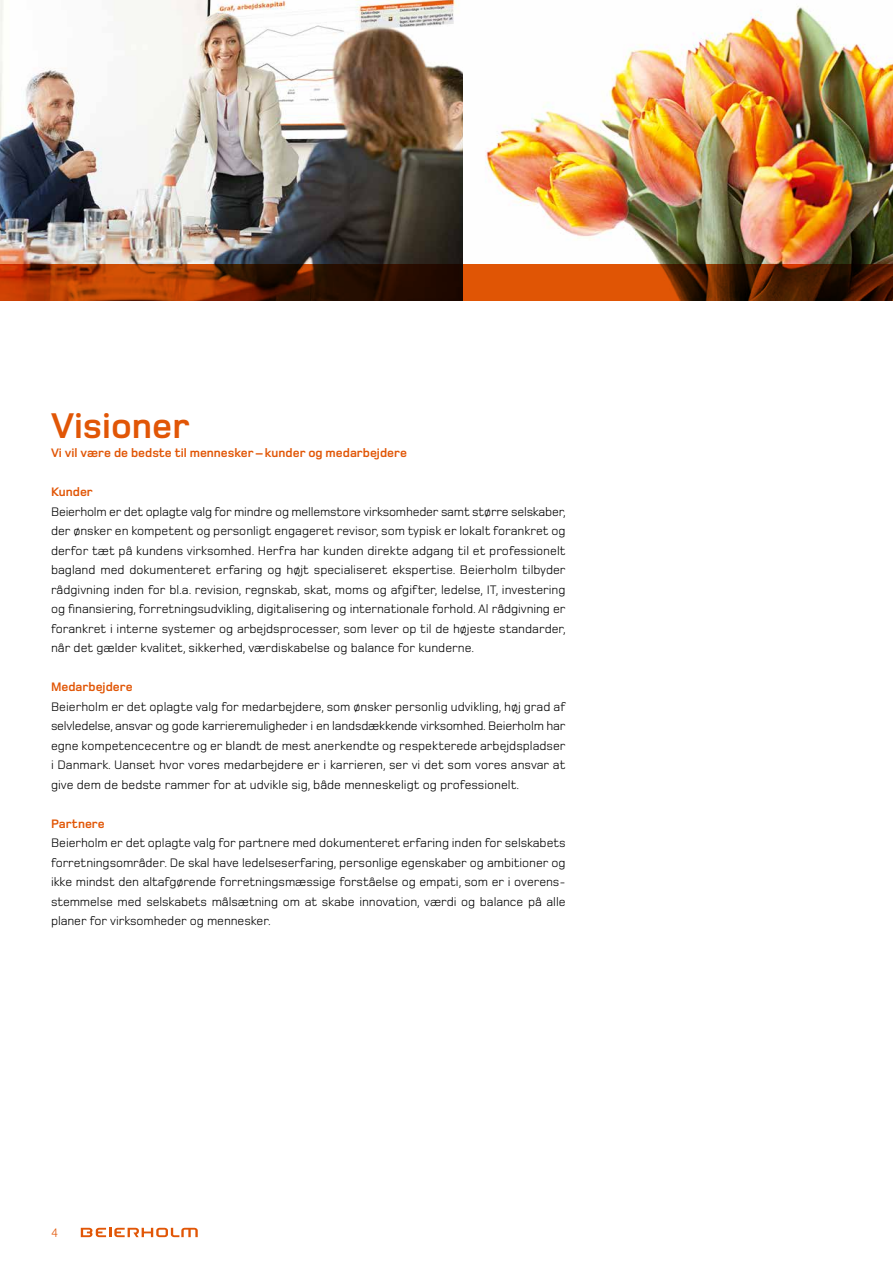
<style>
.page{position:relative;width:893px;height:1263px;background:#fff}
.page>*{position:absolute;margin:0;border:0;box-sizing:border-box;transform-origin:0 0}
.t1{font:700 37.05px "Foundry Monoline";color:#e15606}
.t2{font:12.75px/19.5px "Foundry Monoline";color:#000;text-align:justify}
.t3{font:700 12.75px "Foundry Monoline";color:#e15606}
.t4{font:12.75px "Foundry Monoline";color:#e15606}
</style>
<div class="page">
<img style="left:0;top:0;width:893px;height:264px">
<svg style="left:0;top:264px;width:893px;height:37px;background:#812e02"></svg>
<svg style="left:81px;top:1228px;width:117px;height:9px"></svg>
<h1 class="t1" style="left:51px;top:406px;width:140px">Visioner</h1>
<p class="t3" style="left:51px;top:446px;width:357px">Vi vil være de bedste til mennesker – kunder og medarbejdere</p>
<p class="t3" style="left:51px;top:485px;width:43px">Kunder</p>
<p class="t2" style="left:51px;top:502px;width:516px">Beierholm er det oplagte valg for mindre og mellemstore virksomheder samt større selskaber, der ønsker en kompetent og personligt engageret revisor, som typisk er lokalt forankret og derfor tæt på kundens virksomhed. Herfra har kunden direkte adgang til et professionelt bagland med dokumenteret erfaring og højt specialiseret ekspertise. Beierholm tilbyder rådgivning inden for bl.a. revision, regnskab, skat, moms og afgifter, ledelse, IT, investering og finansiering, forretningsudvikling, digitalisering og internationale forhold. Al rådgivning er forankret i interne systemer og arbejdsprocesser, som lever op til de højeste standarder, når det gælder kvalitet, sikkerhed, værdiskabelse og balance for kunderne.</p>
<p class="t3" style="left:51px;top:680px;width:83px">Medarbejdere</p>
<p class="t2" style="left:51px;top:697px;width:516px">Beierholm er det oplagte valg for medarbejdere, som ønsker personlig udvikling, høj grad af selvledelse, ansvar og gode karrieremuligheder i en landsdækkende virksomhed. Beierholm har egne kompetencecentre og er blandt de mest anerkendte og respekterede arbejdspladser i Danmark. Uanset hvor vores medarbejdere er i karrieren, ser vi det som vores ansvar at give dem de bedste rammer for at udvikle sig, både menneskeligt og professionelt.</p>
<p class="t3" style="left:51px;top:816px;width:55px">Partnere</p>
<p class="t2" style="left:51px;top:834px;width:516px">Beierholm er det oplagte valg for partnere med dokumenteret erfaring inden for selskabets forretningsområder. De skal have ledelseserfaring, personlige egenskaber og ambitioner og ikke mindst den altafgørende forretningsmæssige forståelse og empati, som er i overens&shy;stemmelse med selskabets målsætning om at skabe innovation, værdi og balance på alle planer for virksomheder og mennesker.</p>
<p class="t4" style="left:51px;top:1226px;width:9px">4</p>
</div>
